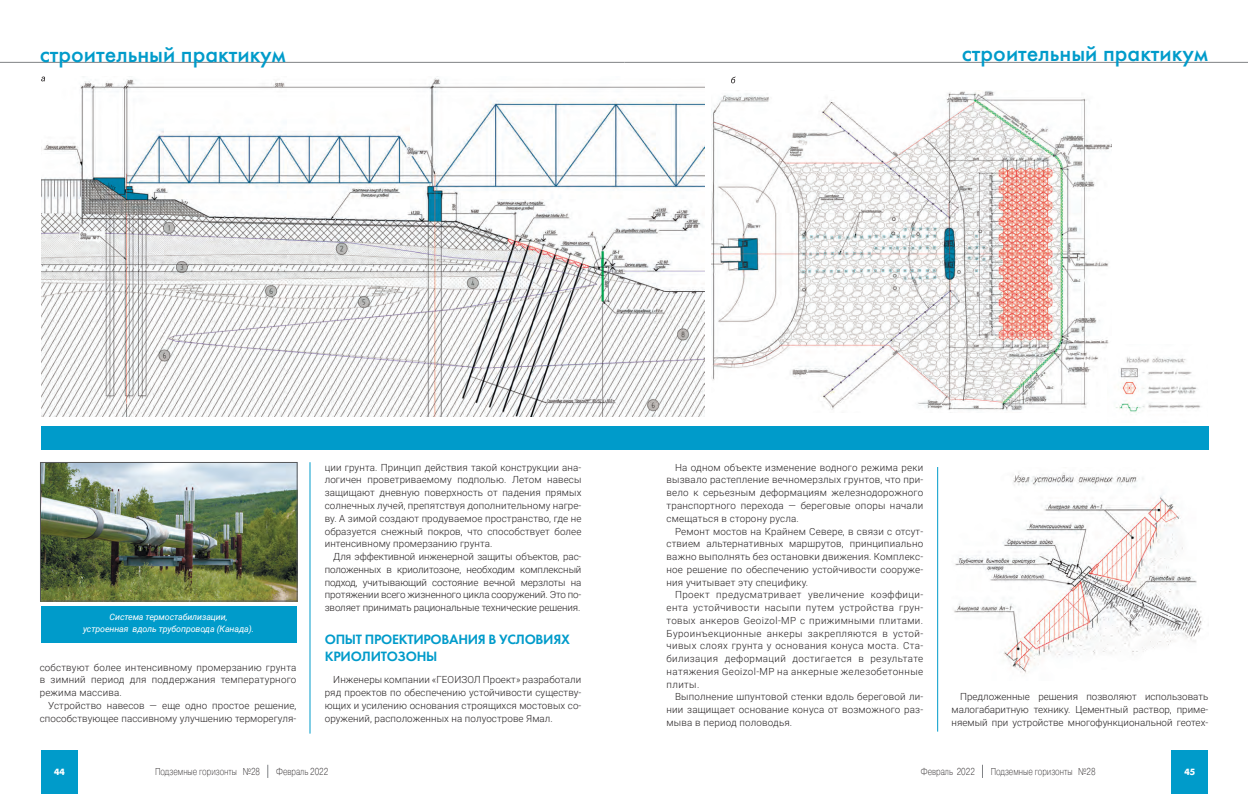
<style>
.page{position:relative;width:1248px;height:794px;background:#fff}
.page>*{position:absolute;margin:0;border:0;box-sizing:border-box;transform-origin:0 0}
.t1{font:24px "Futura Medium C";color:#009bca}
.Подзаголовок{font:700 14px/17px "Futura 2 C";letter-spacing:-.02em;color:#009bca}
.t2{font:10px "Pragmatica Light C";color:#231f20;scale:.8 1}
.Основной_текст{font:300 9.8px/12.8px "Roboto";letter-spacing:.01em;color:#231f20;text-align:justify}
.t3{font:700 9px "Futuris C";color:#fff}
.Основной_текст-2{font:italic 8.8px/12.8px "Roboto";letter-spacing:-.01em;color:#fff;text-align:center}
</style>
<div class="page">
<svg style="left:267px;top:764px;width:1px;height:14px"></svg>
<hr style="left:0;top:62px;width:624px;height:1px;background:#808285">
<hr style="left:624px;top:62px;width:623px;height:1px;background:#808285">
<svg style="left:982px;top:764px;width:1px;height:14px"></svg>
<div style="left:1171px;top:750px;width:36px;height:44px;background:#009bca"></div>
<div style="left:41px;top:750px;width:37px;height:44px;background:#009bca"></div>
<img style="left:42px;top:464px;width:253px;height:135px">
<div style="left:40px;top:462px;width:257px;height:139px;border:1px solid #57585a"></div>
<img style="left:41px;top:78px;width:663px;height:338px">
<img style="left:711px;top:90px;width:400px;height:323px">
<div style="left:41px;top:606px;width:255px;height:36px;background:#009bca"></div>
<svg style="left:41px;top:77px;width:4px;height:4px"></svg>
<img style="left:954px;top:472px;width:248px;height:201px">
<div style="left:41px;top:426px;width:1166px;height:24px;background:#009bca"></div>
<svg style="left:731px;top:77px;width:4px;height:6px"></svg>
<img style="left:1107px;top:344px;width:94px;height:71px">
<hr style="left:310px;top:462px;width:1px;height:271px;background:#009bca">
<hr style="left:937px;top:467px;width:1px;height:264px;background:#009bca">
<h1 class="t1" style="left:40px;top:41px;width:247px">строительный практикум</h1>
<h1 class="t1" style="left:961px;top:39px;width:247px">строительный практикум</h1>
<p class="Основной_текст-2" style="left:83px;top:610px;width:172px">Система термостабилизации,<br>устроенная вдоль трубопровода (Канада).</p>
<p class="Основной_текст" style="left:40px;top:660px;width:258px">собствуют более интенсивному промерзанию грунта в зимний период для поддержания температурного режима массива.</p>
<p class="Основной_текст" style="left:40px;top:698px;width:258px;text-align:right">Устройство навесов — еще одно простое решение, способствующее пассивному улучшению терморегуля-</p>
<p class="Основной_текст" style="left:325px;top:460px;width:258px">ции грунта. Принцип действия такой конструкции ана&shy;логичен проветриваемому подполью. Летом навесы защищают дневную поверхность от падения прямых солнечных лучей, препятствуя дополнительному нагре&shy;ву. А зимой создают продуваемое пространство, где не образуется снежный покров, что способствует более интенсивному промерзанию грунта.</p>
<p class="Основной_текст" style="left:325px;top:550px;width:258px;text-indent:9px">Для эффективной инженерной защиты объектов, рас&shy;положенных в криолитозоне, необходим комплексный подход, учитывающий состояние вечной мерзлоты на протяжении всего жизненного цикла сооружений. Это по&shy;зволяет принимать рациональные технические решения.</p>
<p class="Подзаголовок" style="left:325px;top:630px;width:247px">ОПЫТ ПРОЕКТИРОВАНИЯ В УСЛОВИЯХ<br>КРИОЛИТОЗОНЫ</p>
<p class="Основной_текст" style="left:325px;top:673px;width:258px;text-indent:9px">Инженеры компании «ГЕОИЗОЛ Проект» разработали ряд проектов по обеспечению устойчивости существу&shy;ющих и усилению основания строящихся мостовых со&shy;оружений, расположенных на полуострове Ямал.</p>
<p class="Основной_текст" style="left:666px;top:460px;width:258px;text-indent:9px">На одном объекте изменение водного режима реки вызвало растепление вечномерзлых грунтов, что при&shy;вело к серьезным деформациям железнодорожного транспортного перехода — береговые опоры начали смещаться в сторону русла.</p>
<p class="Основной_текст" style="left:666px;top:524px;width:258px;text-indent:9px">Ремонт мостов на Крайнем Севере, в связи с отсут&shy;ствием альтернативных маршрутов, принципиально важно выполнять без остановки движения. Комплекс&shy;ное решение по обеспечению устойчивости сооруже&shy;ния учитывает эту специфику.</p>
<p class="Основной_текст" style="left:666px;top:588px;width:258px;text-indent:9px">Проект предусматривает увеличение коэффици&shy;ента устойчивости насыпи путем устройства грун&shy;товых анкеров Geoizol-MP с прижимными плитами.<br>Буроинъекционные анкеры закрепляются в устой&shy;чивых слоях грунта у основания конуса моста. Ста&shy;билизация деформаций достигается в результате натяжения Geoizol-MP на анкерные железобетонные плиты.</p>
<p class="Основной_текст" style="left:666px;top:690px;width:258px;text-indent:9px">Выполнение шпунтовой стенки вдоль береговой ли&shy;нии защищает основание конуса от возможного раз&shy;мыва в период половодья.</p>
<p class="Основной_текст" style="left:951px;top:690px;width:258px;text-indent:9px">Предложенные решения позволяют использовать малогабаритную технику. Цементный раствор, приме&shy;няемый при устройстве многофункциональной геотех-</p>
<p class="t2" style="left:155px;top:766px;width:133px">Подземные горизонты №28</p>
<p class="t2" style="left:276px;top:766px;width:67px">Февраль 2022</p>
<p class="t2" style="left:920px;top:766px;width:69px">Февраль 2022</p>
<p class="t2" style="left:990px;top:766px;width:133px">Подземные горизонты №28</p>
<p class="t3" style="left:54px;top:766px;width:12px">44</p>
<p class="t3" style="left:1184px;top:766px;width:12px">45</p>
</div>
